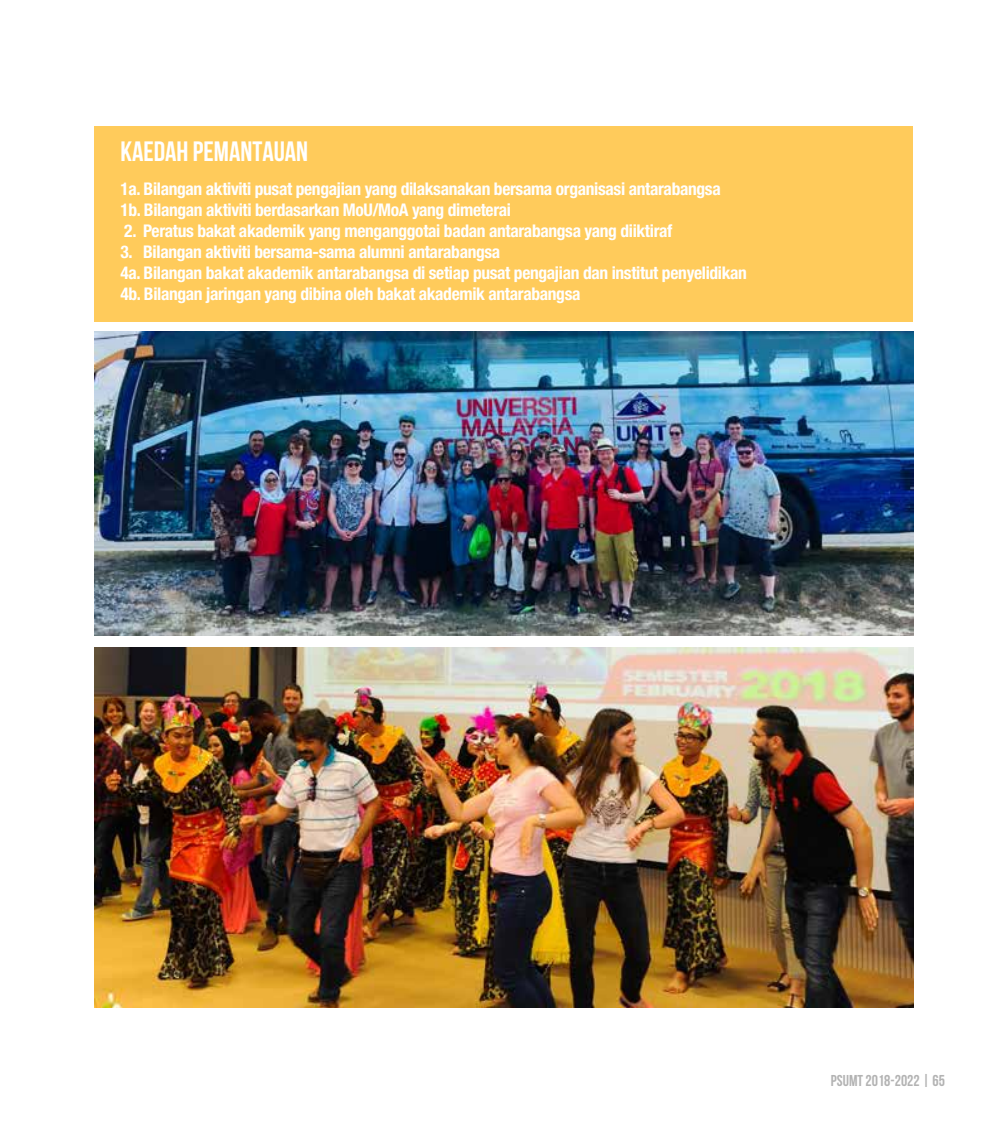
<style>
.page{position:relative;width:1008px;height:1134px;background:#fff}
.page>*{position:absolute;margin:0;border:0;box-sizing:border-box;transform-origin:0 0}
.t1{font:700 28px "Bebas Neue";color:#fff}
.t2{font:700 condensed 17.5px/21px "Helvetica Neue LT Std";letter-spacing:-.02em;color:#fff}
.t3{font:15.75px "Bebas Neue";color:#b3b3b3}
.s1{font-weight:700}
</style>
<div class="page">
<img style="left:94px;top:648px;width:820px;height:360px">
<img style="left:94px;top:332px;width:820px;height:304px">
<div style="left:94px;top:126px;width:820px;height:196px;background:#ffcb5b"></div>
<h1 class="t1" style="left:120px;top:136px;width:189px">KAEDAH PEMANTAUAN</h1>
<p class="t2" style="left:120px;top:178px;width:602px">1a. Bilangan aktiviti pusat pengajian yang dilaksanakan bersama organisasi antarabangsa<br>1b. Bilangan aktiviti berdasarkan MoU/MoA yang dimeterai</p>
<p class="t2" style="left:124px;top:220px;width:550px">2. Peratus bakat akademik yang menganggotai badan antarabangsa yang diiktiraf</p>
<p class="t2" style="left:120px;top:241px;width:628px">3. Bilangan aktiviti bersama-sama alumni antarabangsa<br>4a. Bilangan bakat akademik antarabangsa di setiap pusat pengajian dan institut penyelidikan<br>4b. Bilangan jaringan yang dibina oleh bakat akademik antarabangsa</p>
<p class="t3" style="left:831px;top:1072px;width:116px">PSUMT 2018-2022 | <span class="s1">65</span></p>
</div>
